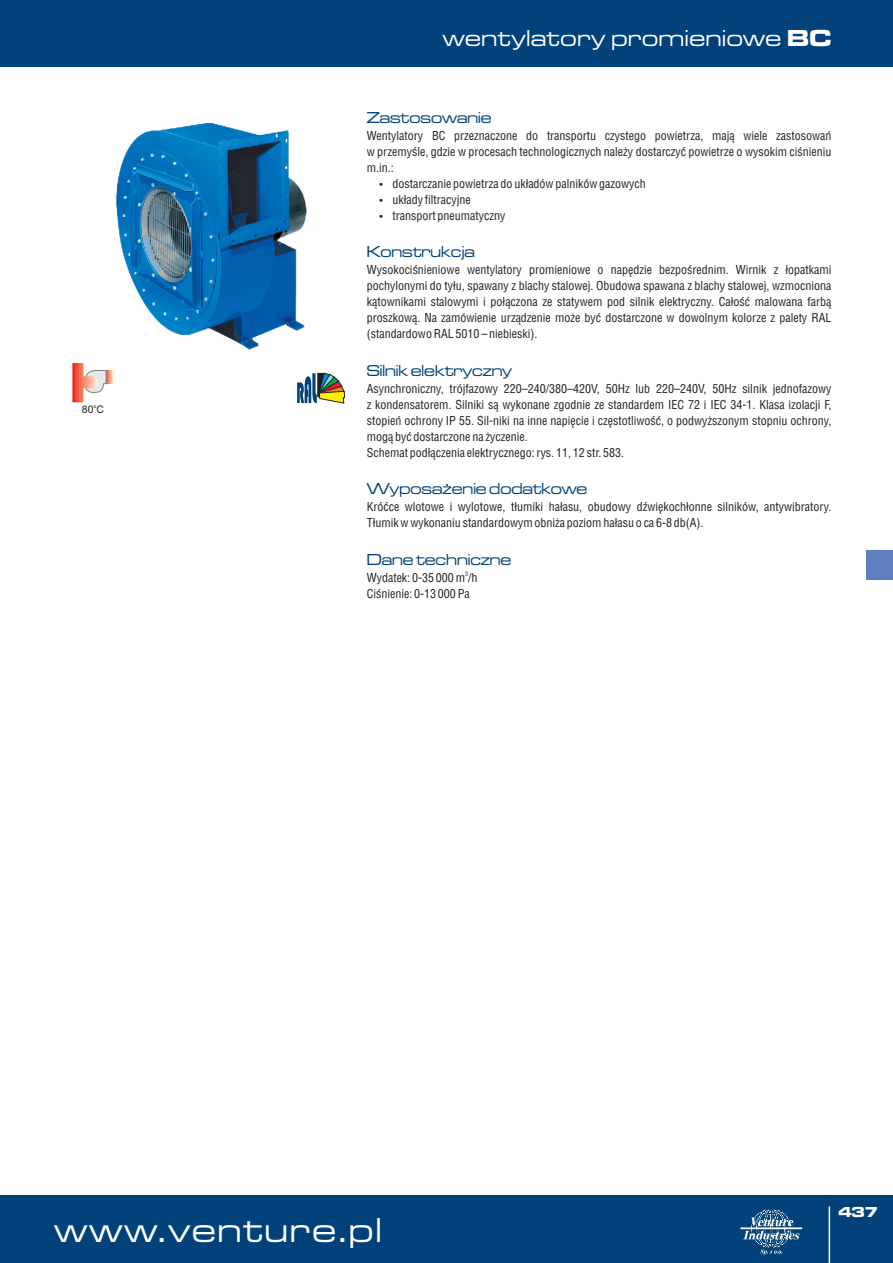
<style>
.page{position:relative;width:893px;height:1263px;background:#fff}
.page>*{position:absolute;margin:0;border:0;box-sizing:border-box;transform-origin:0 0}
.t1{font:36px "Microgramma D Medi Exte";letter-spacing:.065em;color:#fff}
.t2{font:24px "Microgramma D Medi Exte";letter-spacing:.03em;color:#fff}
.t3{font:16.5px "Microgramma D Medi Exte";color:#004279}
.t4{font:15px "Microgramma D Bold Exte";color:#fff}
.t5{font:12px/16px "Switzerland Condensed";color:#231f20}
.t6{font:10.5px "Arial";color:#231f20}
.t7{font:6px "Switzerland Condensed";color:#231f20}
.t8{font:5.25px "Arial";color:#231f20}
.s1{font-family:"Microgramma D Bold Exte"}
</style>
<div class="page">
<svg style="left:107px;top:370px;width:6px;height:14px"></svg>
<svg style="left:72px;top:363px;width:35px;height:39px"></svg>
<img style="left:116px;top:123px;width:191px;height:226px">
<svg style="left:297px;top:373px;width:48px;height:31px"></svg>
<div style="left:0;top:1195px;width:893px;height:68px;background:#004279"></div>
<div style="left:0;top:0;width:893px;height:66px;background:#004279"></div>
<hr style="left:829px;top:1206px;width:1px;height:57px;background:#fff">
<svg style="left:740px;top:1209px;width:62px;height:45px"></svg>
<div style="left:866px;top:550px;width:27px;height:30px;background:#607fc0"></div>
<h2 class="t2" style="left:443px;top:27px;width:390px">wentylatory promieniowe <span class="s1">BC</span></h2>
<h3 class="t3" style="left:367px;top:110px;width:126px">Zastosowanie</h3>
<p class="t5" style="left:367px;top:128px;width:466px">Wentylatory BC przeznaczone do transportu czystego powietrza, maj¹ wiele zastosowañ</p>
<p class="t5" style="left:367px;top:144px;width:466px">w przemyœle, gdzie w procesach technologicznych nale¿y dostarczyæ powietrze o wysokim ciœnieniu</p>
<p class="t5" style="left:367px;top:160px;width:28px">m.in.:</p>
<p class="t5" style="left:392px;top:176px;width:255px">dostarczanie powietrza do uk³adów palników gazowych</p>
<p class="t5" style="left:392px;top:192px;width:80px">uk³ady filtracyjne</p>
<p class="t5" style="left:392px;top:208px;width:114px">transport pneumatyczny</p>
<h3 class="t3" style="left:367px;top:244px;width:110px">Konstrukcja</h3>
<p class="t5" style="left:367px;top:263px;width:466px;text-align:justify">Wysokociœnieniowe wentylatory promieniowe o napêdzie bezpoœrednim. Wirnik z ³opatkami pochylonymi do ty³u, spawany z blachy stalowej. Obudowa spawana z blachy stalowej, wzmocniona k¹townikami stalowymi i po³¹czona ze statywem pod silnik elektryczny. Ca³oœæ malowana farb¹ proszkow¹. Na zamówienie urz¹dzenie mo¿e byæ dostarczone w dowolnym kolorze z palety RAL (standardowo RAL 5010 – niebieski).</p>
<p class="t8" style="left:94px;top:404px;width:4px">o</p>
<p class="t6" style="left:82px;top:406px;width:24px">80 C</p>
<h3 class="t3" style="left:367px;top:363px;width:147px">Silnik elektryczny</h3>
<p class="t5" style="left:367px;top:381px;width:466px">Asynchroniczny, trójfazowy 220–240/380–420V, 50Hz lub 220–240V, 50Hz silnik jednofazowy z kondensatorem. Silniki s¹ wykonane zgodnie ze standardem IEC 72 i IEC 34-1. Klasa izolacji F, stopieñ ochrony IP 55. Sil-niki na inne napiêcie i czêstotliwoœæ, o podwy¿szonym stopniu ochrony, mog¹ byæ dostarczone na ¿yczenie.<br>Schemat pod³¹czenia elektrycznego: rys. 11, 12 str. 583.</p>
<h3 class="t3" style="left:367px;top:481px;width:222px">Wyposa¿enie dodatkowe</h3>
<p class="t5" style="left:367px;top:500px;width:466px">Króæce wlotowe i wylotowe, t³umiki ha³asu, obudowy dŸwiêkoch³onne silników, antywibratory.<br>T³umik w wykonaniu standardowym obni¿a poziom ha³asu o ca 6-8 db(A).</p>
<h3 class="t3" style="left:367px;top:552px;width:146px">Dane techniczne</h3>
<p class="t7" style="left:465px;top:571px;width:4px">3</p>
<p class="t5" style="left:367px;top:570px;width:112px">Wydatek: 0-35 000 m /h<br>Ciœnienie: 0-13 000 Pa</p>
<h1 class="t1" style="left:54px;top:1214px;width:329px">www.venture.pl</h1>
<p class="t4" style="left:838px;top:1205px;width:42px">437</p>
</div>
